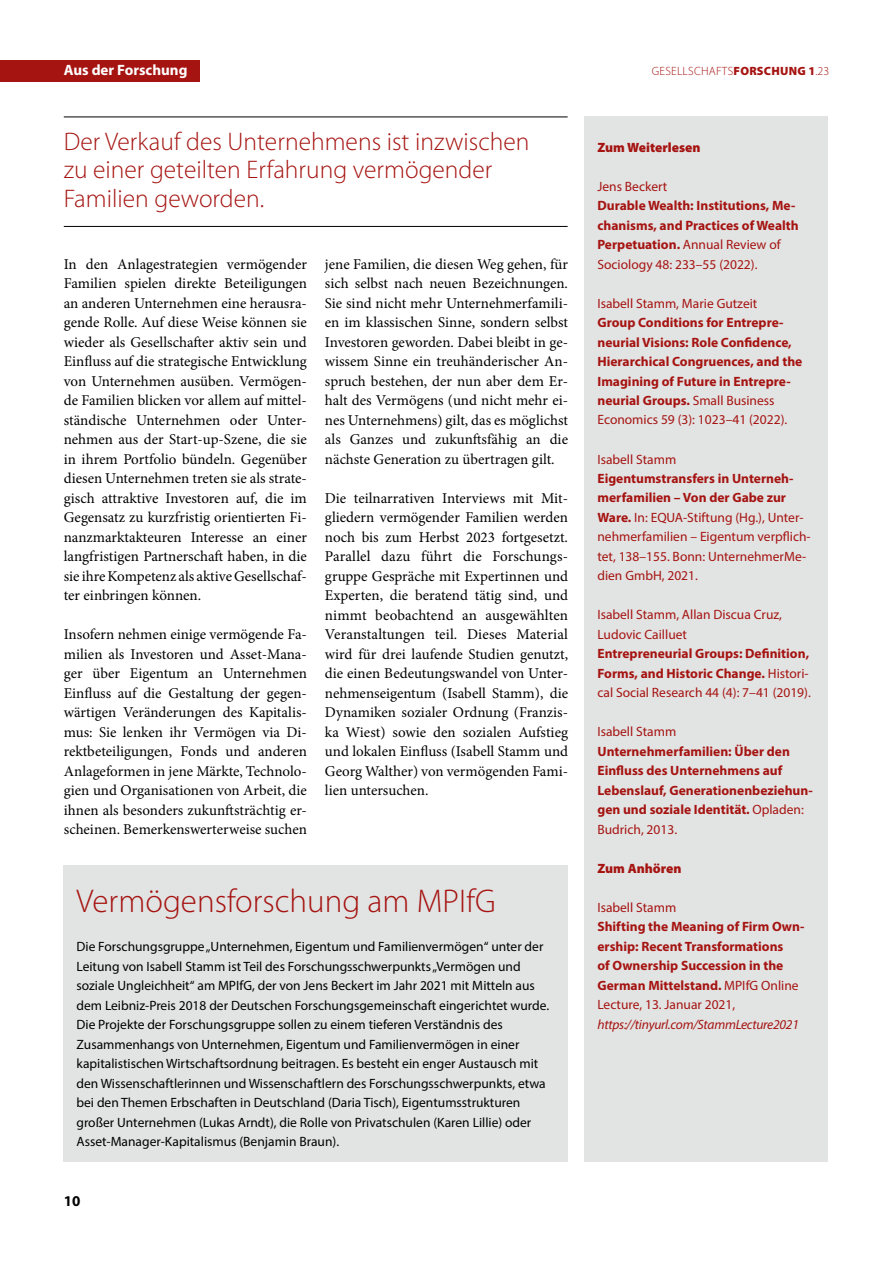
<style>
.page{position:relative;width:893px;height:1263px;background:#fff}
.page>*{position:absolute;margin:0;border:0;box-sizing:border-box;transform-origin:0 0}
.t1{font:300 33px "Myriad Pro";color:#a51411}
.t2{font:300 25.5px/28.5px "Myriad Pro";color:#a51411}
.t3{font:15px/19.5px "Minion Pro";color:#000;text-align:justify}
.t4{font:700 15px "Myriad Pro";color:#fff}
.t5{font:700 15px "Myriad Pro";color:#000}
.t6{font:13.5px/19.5px "Myriad Pro";color:#000}
.t7{font:700 13.5px/19.5px "Myriad Pro";color:#a51411}
.t8{font:13.5px/19.5px "Myriad Pro";color:#a51411}
.t9{font:italic 13.5px "Myriad Pro";letter-spacing:-.02em;color:#a51411}
.t10{font:900 13.5px "Myriad Pro";color:#a51411}
.t11{font:300 12px "Myriad Pro";letter-spacing:.02em;color:#a51411}
.s1{font-weight:900}
.s2{font-weight:400}
.s3{font-weight:700}
</style>
<div class="page">
<div style="left:0;top:60px;width:199px;height:22px;background:#a51411"></div>
<div style="left:585px;top:117px;width:243px;height:1044px;background:#e2e3e3"></div>
<div style="left:64px;top:865px;width:504px;height:296px;background:#e2e3e3"></div>
<hr style="left:64px;top:117px;width:504px;height:1px;background:#000">
<hr style="left:64px;top:226px;width:504px;height:1px;background:#000">
<p class="t4" style="left:64px;top:60px;width:125px">Aus der Forschung</p>
<p class="t11" style="left:652px;top:64px;width:179px">Gesellschafts<span class="s1">forschung 1</span>.23</p>
<h2 class="t2" style="left:64px;top:127px;width:467px">Der Verkauf des Unternehmens ist inzwischen zu einer geteilten Erfahrung vermögender<br>Familien geworden.</h2>
<p class="t3" style="left:64px;top:254px;width:245px">In den Anlagestrategien vermögender Familien spielen direkte Beteiligungen an anderen Unternehmen eine herausra&shy;gende Rolle. Auf diese Weise können sie wieder als Gesellschafter aktiv sein und Einfluss auf die strategische Entwicklung von Unternehmen ausüben. Vermögen&shy;de Familien blicken vor allem auf mittel&shy;ständische Unternehmen oder Unter&shy;nehmen aus der Start-up-Szene, die sie in ihrem Portfolio bündeln. Gegenüber diesen Unternehmen treten sie als strate&shy;gisch attraktive Investoren auf, die im Gegensatz zu kurzfristig orientierten Fi&shy;nanzmarktakteuren Interesse an einer langfristigen Partnerschaft haben, in die sie ihre Kompetenz als aktive Gesellschaf&shy;ter einbringen können.</p>
<p class="t3" style="left:64px;top:625px;width:245px">Insofern nehmen einige vermögende Fa&shy;milien als Investoren und Asset-Mana&shy;ger über Eigentum an Unternehmen Einfluss auf die Gestaltung der gegen&shy;wärtigen Veränderungen des Kapitalis&shy;mus: Sie lenken ihr Vermögen via Di&shy;rektbeteiligungen, Fonds und anderen Anlageformen in jene Märkte, Technolo&shy;gien und Organisationen von Arbeit, die ihnen als besonders zukunftsträchtig er&shy;scheinen. Bemerkenswerterweise suchen</p>
<p class="t3" style="left:325px;top:254px;width:245px">jene Familien, die diesen Weg gehen, für sich selbst nach neuen Bezeichnungen.<br>Sie sind nicht mehr Unternehmerfamili&shy;en im klassischen Sinne, sondern selbst Investoren geworden. Dabei bleibt in ge&shy;wissem Sinne ein treuhänderischer An&shy;spruch bestehen, der nun aber dem Er&shy;halt des Vermögens (und nicht mehr ei&shy;nes Unternehmens) gilt, das es möglichst als Ganzes und zukunftsfähig an die nächste Generation zu übertragen gilt.</p>
<p class="t3" style="left:325px;top:488px;width:245px">Die teilnarrativen Interviews mit Mit&shy;gliedern vermögender Familien werden noch bis zum Herbst 2023 fortgesetzt.<br>Parallel dazu führt die Forschungs&shy;gruppe Gespräche mit Expertinnen und Experten, die beratend tätig sind, und nimmt beobachtend an ausgewählten Veranstaltungen teil. Dieses Material wird für drei laufende Studien genutzt, die einen Bedeutungswandel von Unter&shy;nehmenseigentum (Isabell Stamm), die Dynamiken sozialer Ordnung (Franzis&shy;ka Wiest) sowie den sozialen Aufstieg und lokalen Einfluss (Isabell Stamm und Georg Walther) von vermögenden Fami&shy;lien untersuchen.</p>
<h1 class="t1" style="left:77px;top:881px;width:421px">Vermögensforschung am MPIfG</h1>
<p class="t6" style="left:77px;top:937px;width:474px">Die Forschungsgruppe „Unternehmen, Eigentum und Familienvermögen“ unter der Leitung von Isabell Stamm ist Teil des Forschungsschwerpunkts „Vermögen und soziale Ungleichheit“ am MPIfG, der von Jens Beckert im Jahr 2021 mit Mitteln aus dem Leibniz-Preis 2018 der Deutschen Forschungsgemeinschaft eingerichtet wurde.<br>Die Projekte der Forschungsgruppe sollen zu einem tieferen Verständnis des Zusammenhangs von Unternehmen, Eigentum und Familienvermögen in einer kapitalistischen Wirtschaftsordnung beitragen. Es besteht ein enger Austausch mit den Wissenschaftlerinnen und Wissenschaftlern des Forschungsschwerpunkts, etwa bei den Themen Erbschaften in Deutschland (Daria Tisch), Eigentumsstrukturen großer Unternehmen (Lukas Arndt), die Rolle von Privatschulen (Karen Lillie) oder Asset-Manager-Kapitalismus (Benjamin Braun).</p>
<p class="t5" style="left:64px;top:1191px;width:18px">10</p>
<p class="t10" style="left:597px;top:138px;width:105px">Zum Weiterlesen</p>
<p class="t8" style="left:597px;top:176px;width:71px">Jens Beckert</p>
<p class="t7" style="left:597px;top:195px;width:203px">Durable Wealth: Institutions, Me&shy;chanisms, and Practices of Wealth<br>Perpetuation. <span class="s2">Annual Review of<br>Sociology 48: 233–55 (2022).</span></p>
<p class="t8" style="left:597px;top:293px;width:161px">Isabell Stamm, Marie Gutzeit</p>
<p class="t7" style="left:597px;top:312px;width:206px">Group Conditions for Entrepre&shy;neurial Visions: Role Confidence, Hierarchical Congruences, and the Imagining of Future in Entrepre&shy;neurial Groups. <span class="s2">Small Business Economics 59 (3): 1023–41 (2022).</span></p>
<p class="t8" style="left:597px;top:449px;width:80px">Isabell Stamm</p>
<p class="t8" style="left:597px;top:468px;width:215px"><span class="s3">Eigentumstransfers in Unterneh&shy;merfamilien – Von der Gabe zur<br>Ware.</span> In: EQUA-Stiftung (Hg.), Unter&shy;nehmerfamilien – Eigentum verpflich&shy;tet, 138–155. Bonn: UnternehmerMe&shy;dien GmbH, 2021.</p>
<p class="t8" style="left:597px;top:605px;width:186px">Isabell Stamm, Allan Discua Cruz,<br>Ludovic Cailluet</p>
<p class="t7" style="left:597px;top:644px;width:215px">Entrepreneurial Groups: Definition,<br>Forms, and Historic Change. <span class="s2">Histori&shy;cal Social Research 44 (4): 7–41 (2019).</span></p>
<p class="t8" style="left:597px;top:722px;width:80px">Isabell Stamm</p>
<p class="t7" style="left:597px;top:741px;width:217px">Unternehmerfamilien: Über den<br>Einfluss des Unternehmens auf<br>Lebenslauf, Generationenbeziehun&shy;gen und soziale Identität. <span class="s2">Opladen:<br>Budrich, 2013.</span></p>
<p class="t10" style="left:597px;top:859px;width:86px">Zum Anhören</p>
<p class="t8" style="left:597px;top:897px;width:80px">Isabell Stamm</p>
<p class="t7" style="left:597px;top:917px;width:208px">Shifting the Meaning of Firm Own&shy;ership: Recent Transformations<br>of Ownership Succession in the<br>German Mittelstand. <span class="s2">MPIfG Online<br>Lecture, 13. Januar 2021,</span></p>
<p class="t9" style="left:597px;top:1016px;width:203px">https://tinyurl.com/StammLecture2021</p>
</div>
